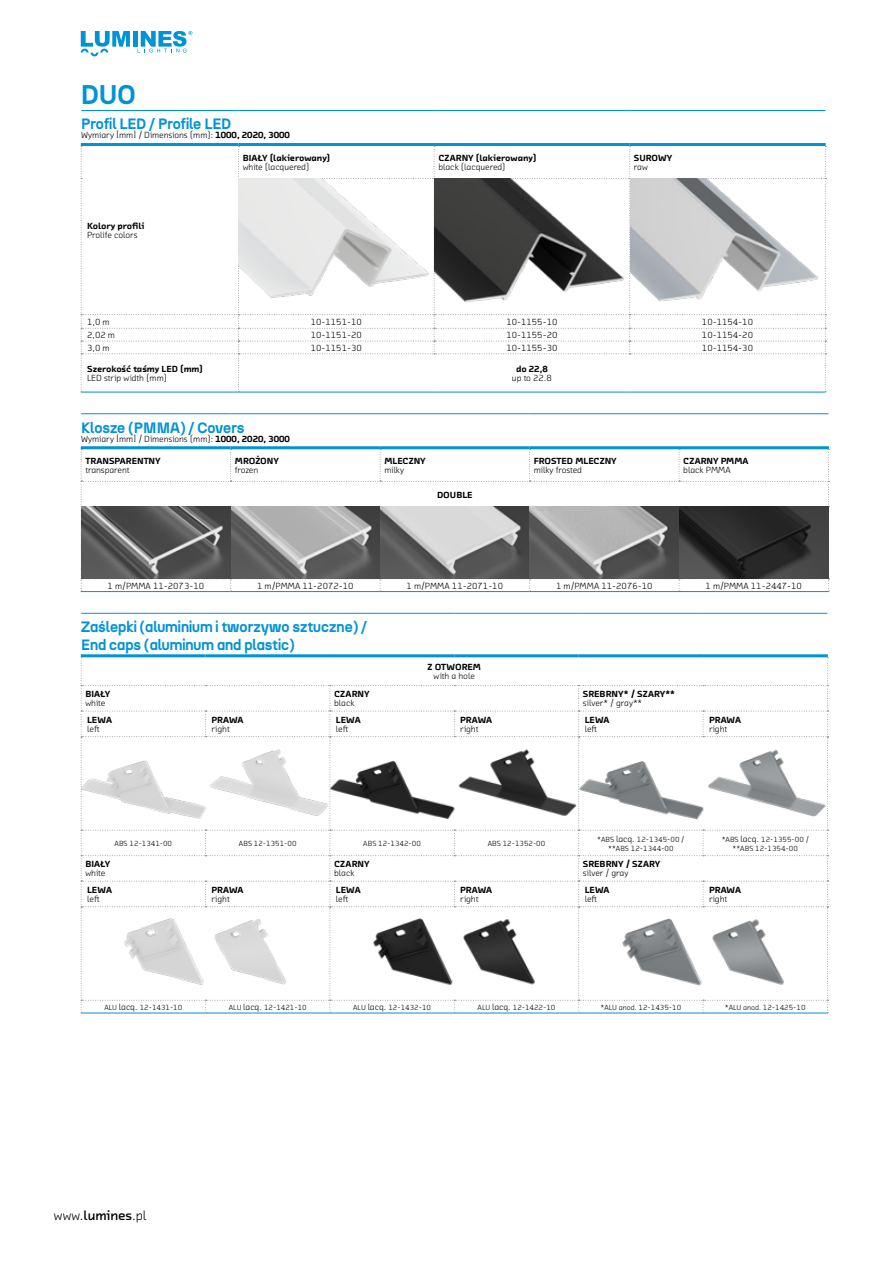
<style>
.page{position:relative;width:893px;height:1263px;background:#fff}
.page>*{position:absolute;margin:0;border:0;box-sizing:border-box;transform-origin:0 0}
.t1{font:700 27px "N27";color:#0093d6}
.t2{font:700 15px/18px "N27";color:#0093d6}
.t3{font:13.5px "Chambers Sans Pro";color:#000}
.t4{font:9px "Chambers Sans Pro";color:#000}
.t5{font:900 9px "Chambers Sans Pro";color:#000}
.t6{font:7.5px/9px "Chambers Sans Pro";color:#000;text-align:center}
.s1{font-weight:900}
.s2{font-size:9px}
.s3{font-weight:700}
</style>
<div class="page">
<div style="left:133px;top:31px;width:5px;height:16px;background:#0093d6"></div>
<svg style="left:81px;top:31px;width:49px;height:25px"></svg>
<svg style="left:138px;top:31px;width:54px;height:22px"></svg>
<hr style="left:81px;top:392px;width:157px;height:1px;background:#0093d6">
<hr style="left:238px;top:392px;width:196px;height:1px;background:#0093d6">
<hr style="left:434px;top:392px;width:196px;height:1px;background:#0093d6">
<hr style="left:630px;top:392px;width:196px;height:1px;background:#0093d6">
<hr style="left:81px;top:143px;width:157px;height:3px;background:#0093d6">
<hr style="left:81px;top:110px;width:157px;height:1px;background:#0093d6">
<hr style="left:238px;top:110px;width:196px;height:1px;background:#0093d6">
<hr style="left:434px;top:110px;width:196px;height:1px;background:#0093d6">
<hr style="left:630px;top:110px;width:195px;height:1px;background:#0093d6">
<svg style="left:81px;top:146px;width:745px;height:246px"></svg>
<hr style="left:238px;top:143px;width:196px;height:3px;background:#0093d6">
<hr style="left:434px;top:143px;width:196px;height:3px;background:#0093d6">
<hr style="left:630px;top:143px;width:196px;height:3px;background:#0093d6">
<img style="left:239px;top:179px;width:584px;height:135px">
<hr style="left:81px;top:613px;width:125px;height:1px;background:#0093d6">
<hr style="left:206px;top:613px;width:124px;height:1px;background:#0093d6">
<hr style="left:330px;top:613px;width:124px;height:1px;background:#0093d6">
<hr style="left:454px;top:613px;width:125px;height:1px;background:#0093d6">
<hr style="left:579px;top:613px;width:124px;height:1px;background:#0093d6">
<hr style="left:703px;top:613px;width:124px;height:1px;background:#0093d6">
<hr style="left:81px;top:1013px;width:125px;height:1px;background:#0093d6">
<hr style="left:206px;top:1013px;width:124px;height:1px;background:#0093d6">
<hr style="left:330px;top:1013px;width:124px;height:1px;background:#0093d6">
<hr style="left:454px;top:1013px;width:125px;height:1px;background:#0093d6">
<hr style="left:579px;top:1013px;width:124px;height:1px;background:#0093d6">
<hr style="left:703px;top:1013px;width:125px;height:1px;background:#0093d6">
<hr style="left:81px;top:654px;width:125px;height:3px;background:#0093d6">
<hr style="left:206px;top:654px;width:124px;height:3px;background:#0093d6">
<hr style="left:330px;top:654px;width:124px;height:3px;background:#0093d6">
<hr style="left:454px;top:654px;width:125px;height:3px;background:#0093d6">
<hr style="left:579px;top:654px;width:124px;height:3px;background:#0093d6">
<hr style="left:703px;top:654px;width:125px;height:3px;background:#0093d6">
<svg style="left:81px;top:657px;width:747px;height:356px"></svg>
<img style="left:82px;top:737px;width:745px;height:93px">
<img style="left:110px;top:907px;width:192px;height:93px">
<img style="left:359px;top:907px;width:192px;height:93px">
<img style="left:608px;top:907px;width:192px;height:93px">
<hr style="left:81px;top:413px;width:150px;height:1px;background:#0093d6">
<hr style="left:231px;top:413px;width:149px;height:1px;background:#0093d6">
<hr style="left:380px;top:413px;width:150px;height:1px;background:#0093d6">
<hr style="left:530px;top:413px;width:149px;height:1px;background:#0093d6">
<hr style="left:679px;top:413px;width:149px;height:1px;background:#0093d6">
<hr style="left:81px;top:446px;width:150px;height:3px;background:#0093d6">
<hr style="left:231px;top:446px;width:149px;height:3px;background:#0093d6">
<hr style="left:380px;top:446px;width:150px;height:3px;background:#0093d6">
<hr style="left:530px;top:446px;width:149px;height:3px;background:#0093d6">
<hr style="left:679px;top:446px;width:150px;height:3px;background:#0093d6">
<svg style="left:81px;top:449px;width:748px;height:143px"></svg>
<img style="left:82px;top:507px;width:746px;height:71px">
<h1 class="t1" style="left:81px;top:78px;width:56px">DUO</h1>
<h2 class="t2" style="left:81px;top:115px;width:152px">Profil LED / Profile LED</h2>
<p class="t4" style="left:81px;top:130px;width:210px">Wymiary [mm] / Dimensions (mm): <span class="s1">1000, 2020, 3000</span></p>
<p class="t5" style="left:87px;top:220px;width:59px">Kolory profili</p>
<p class="t4" style="left:87px;top:229px;width:52px">Prolife colors</p>
<p class="t5" style="left:243px;top:152px;width:89px">BIAŁY (lakierowany)</p>
<p class="t4" style="left:243px;top:162px;width:68px">white (lacquered)</p>
<p class="t5" style="left:438px;top:152px;width:100px">CZARNY (lakierowany)</p>
<p class="t4" style="left:438px;top:162px;width:69px">black (lacquered)</p>
<p class="t5" style="left:634px;top:152px;width:40px">SUROWY</p>
<p class="t4" style="left:634px;top:162px;width:15px">raw</p>
<p class="t4" style="left:87px;top:317px;width:24px">1,0 m</p>
<p class="t4" style="left:311px;top:317px;width:53px">10-1151-10</p>
<p class="t4" style="left:506px;top:317px;width:53px">10-1155-10</p>
<p class="t4" style="left:702px;top:317px;width:53px">10-1154-10</p>
<p class="t4" style="left:87px;top:330px;width:29px">2,02 m</p>
<p class="t4" style="left:311px;top:330px;width:53px">10-1151-20</p>
<p class="t4" style="left:506px;top:330px;width:53px">10-1155-20</p>
<p class="t4" style="left:702px;top:330px;width:53px">10-1154-20</p>
<p class="t4" style="left:87px;top:343px;width:24px">3,0 m</p>
<p class="t4" style="left:311px;top:343px;width:53px">10-1151-30</p>
<p class="t4" style="left:506px;top:343px;width:53px">10-1155-30</p>
<p class="t4" style="left:702px;top:343px;width:53px">10-1154-30</p>
<p class="t5" style="left:87px;top:363px;width:117px">Szerokość taśmy LED (mm)</p>
<p class="t4" style="left:87px;top:373px;width:81px">LED strip width (mm)</p>
<p class="t5" style="left:516px;top:363px;width:33px">do 22,8</p>
<p class="t4" style="left:512px;top:373px;width:41px">up to 22.8</p>
<h2 class="t2" style="left:81px;top:418px;width:165px">Klosze (PMMA) / Covers</h2>
<p class="t4" style="left:81px;top:433px;width:210px">Wymiary [mm] / Dimensions (mm): <span class="s1">1000, 2020, 3000</span></p>
<p class="t5" style="left:85px;top:455px;width:77px">TRANSPARENTNY</p>
<p class="t4" style="left:85px;top:465px;width:46px">transparent</p>
<p class="t5" style="left:235px;top:455px;width:46px">MROŻONY</p>
<p class="t4" style="left:235px;top:465px;width:25px">frozen</p>
<p class="t5" style="left:384px;top:455px;width:43px">MLECZNY</p>
<p class="t4" style="left:384px;top:465px;width:21px">milky</p>
<p class="t5" style="left:437px;top:489px;width:37px">DOUBLE</p>
<p class="t5" style="left:534px;top:455px;width:84px">FROSTED MLECZNY</p>
<p class="t4" style="left:534px;top:465px;width:50px">milky frosted</p>
<p class="t5" style="left:683px;top:455px;width:67px">CZARNY PMMA</p>
<p class="t4" style="left:683px;top:465px;width:49px">black PMMA</p>
<p class="t4" style="left:108px;top:580px;width:98px">1 m/PMMA 11-2073-10</p>
<p class="t4" style="left:257px;top:580px;width:98px">1 m/PMMA 11-2072-10</p>
<p class="t4" style="left:407px;top:580px;width:98px">1 m/PMMA 11-2071-10</p>
<p class="t4" style="left:556px;top:580px;width:98px">1 m/PMMA 11-2076-10</p>
<p class="t4" style="left:705px;top:580px;width:98px">1 m/PMMA 11-2447-10</p>
<h2 class="t2" style="left:81px;top:618px;width:287px">Zaślepki (aluminium i tworzywo sztuczne) /<br>End caps (aluminum and plastic)</h2>
<p class="t5" style="left:428px;top:661px;width:55px">Z OTWOREM</p>
<p class="t4" style="left:434px;top:670px;width:43px">with a hole</p>
<p class="t5" style="left:85px;top:688px;width:26px">BIAŁY</p>
<p class="t4" style="left:85px;top:698px;width:22px">white</p>
<p class="t5" style="left:334px;top:688px;width:37px">CZARNY</p>
<p class="t4" style="left:334px;top:698px;width:22px">black</p>
<p class="t5" style="left:583px;top:688px;width:94px">SREBRNY* / SZARY**</p>
<p class="t4" style="left:583px;top:698px;width:61px">silver* / gray**</p>
<p class="t5" style="left:87px;top:714px;width:26px">LEWA</p>
<p class="t4" style="left:87px;top:723px;width:14px">left</p>
<p class="t5" style="left:212px;top:714px;width:33px">PRAWA</p>
<p class="t4" style="left:212px;top:723px;width:20px">right</p>
<p class="t5" style="left:336px;top:714px;width:26px">LEWA</p>
<p class="t4" style="left:336px;top:723px;width:14px">left</p>
<p class="t5" style="left:460px;top:714px;width:33px">PRAWA</p>
<p class="t4" style="left:460px;top:723px;width:20px">right</p>
<p class="t5" style="left:585px;top:714px;width:26px">LEWA</p>
<p class="t4" style="left:585px;top:723px;width:14px">left</p>
<p class="t5" style="left:709px;top:714px;width:33px">PRAWA</p>
<p class="t4" style="left:709px;top:723px;width:20px">right</p>
<p class="t6" style="left:115px;top:839px;width:59px">ABS 12-1341-00</p>
<p class="t6" style="left:239px;top:839px;width:59px">ABS 12-1351-00</p>
<p class="t6" style="left:363px;top:839px;width:59px">ABS 12-1342-00</p>
<p class="t6" style="left:488px;top:839px;width:59px">ABS 12-1352-00</p>
<p class="t6" style="left:597px;top:835px;width:89px">*ABS <span class="s2">lacq.</span> 12-1345-00 / **ABS 12-1344-00</p>
<p class="t6" style="left:722px;top:835px;width:89px">*ABS <span class="s2">lacq.</span> 12-1355-00 / **ABS 12-1354-00</p>
<p class="t5" style="left:85px;top:858px;width:26px">BIAŁY</p>
<p class="t4" style="left:85px;top:868px;width:22px">white</p>
<p class="t5" style="left:87px;top:884px;width:26px">LEWA</p>
<p class="t4" style="left:87px;top:893px;width:14px">left</p>
<p class="t5" style="left:212px;top:884px;width:33px">PRAWA</p>
<p class="t4" style="left:212px;top:893px;width:20px">right</p>
<p class="t5" style="left:334px;top:858px;width:37px">CZARNY</p>
<p class="t4" style="left:334px;top:868px;width:22px">black</p>
<p class="t5" style="left:336px;top:884px;width:26px">LEWA</p>
<p class="t4" style="left:336px;top:893px;width:14px">left</p>
<p class="t5" style="left:460px;top:884px;width:33px">PRAWA</p>
<p class="t4" style="left:460px;top:893px;width:20px">right</p>
<p class="t5" style="left:583px;top:858px;width:79px">SREBRNY / SZARY</p>
<p class="t4" style="left:583px;top:868px;width:47px">silver / gray</p>
<p class="t5" style="left:585px;top:884px;width:26px">LEWA</p>
<p class="t4" style="left:585px;top:893px;width:14px">left</p>
<p class="t5" style="left:709px;top:884px;width:33px">PRAWA</p>
<p class="t4" style="left:709px;top:893px;width:20px">right</p>
<p class="t6" style="left:104px;top:1003px;width:79px">ALU <span class="s2">lacq.</span> 12-1431-10</p>
<p class="t6" style="left:229px;top:1003px;width:79px">ALU <span class="s2">lacq.</span> 12-1421-10</p>
<p class="t6" style="left:353px;top:1003px;width:79px">ALU <span class="s2">lacq.</span> 12-1432-10</p>
<p class="t6" style="left:477px;top:1003px;width:79px">ALU <span class="s2">lacq.</span> 12-1422-10</p>
<p class="t6" style="left:600px;top:1002px;width:82px">*ALU anod. 12-1435-10</p>
<p class="t6" style="left:725px;top:1002px;width:82px">*ALU anod. 12-1425-10</p>
<h3 class="t3" style="left:54px;top:1207px;width:94px">www.<span class="s3">lumines</span>.pl</h3>
</div>
